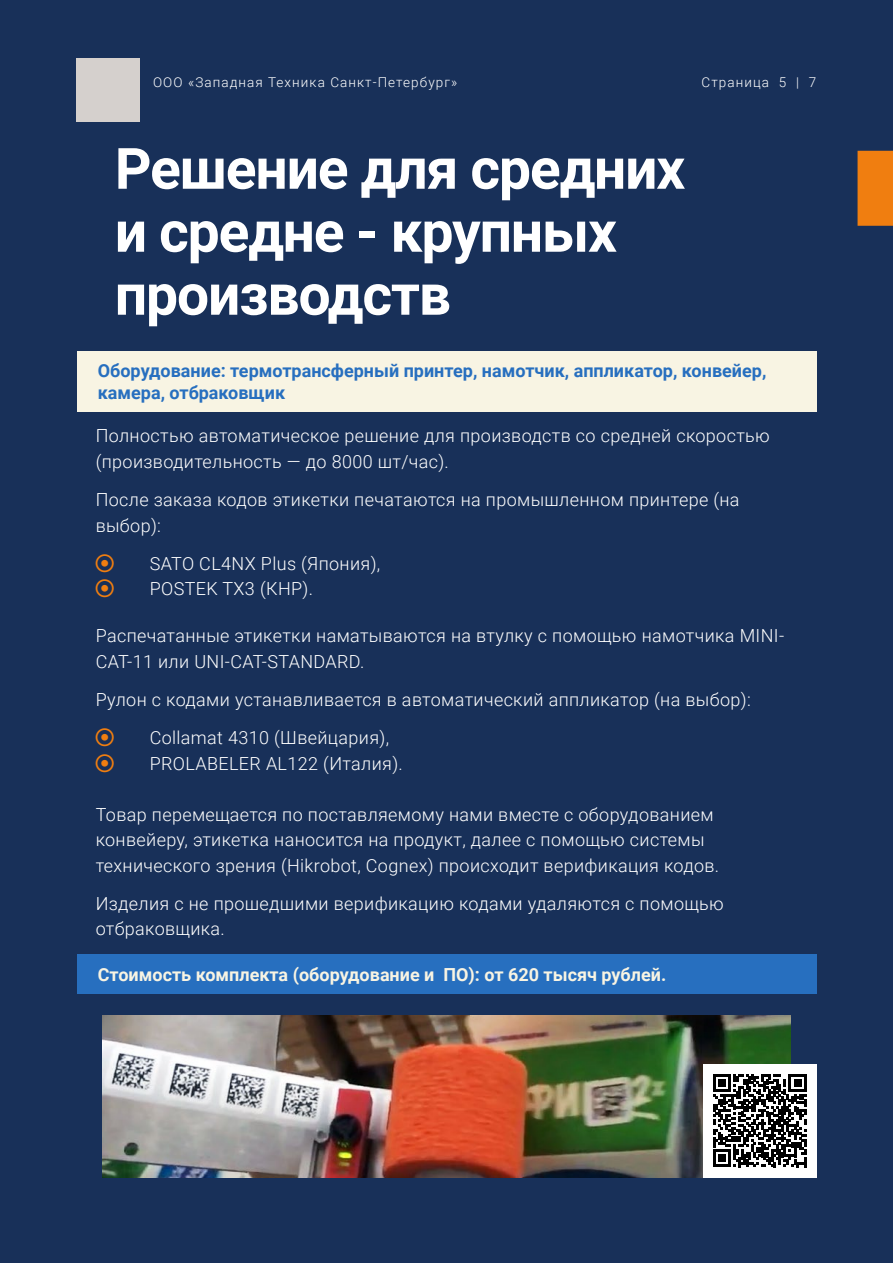
<style>
.page{position:relative;width:893px;height:1263px;background:#183059}
.page>*{position:absolute;margin:0;border:0;box-sizing:border-box;transform-origin:0 0}
.t1{font:700 57px/63px "Roboto";letter-spacing:-.02em;color:#fff}
.t2{font:300 18px/25.5px "Roboto";letter-spacing:.02em;color:#fff}
.t3{font:700 18px/21.6px "Roboto";color:#276fbf}
.t4{font:700 18px "Roboto";color:#f8f4e3}
.t5{font:300 13.5px "Roboto";letter-spacing:.08em;color:#fff}
</style>
<div class="page">
<div style="left:77px;top:58px;width:63px;height:64px;background:#d5d0cd"></div>
<img style="left:102px;top:1016px;width:689px;height:161px">
<div style="left:857px;top:151px;width:36px;height:75px;background:#f07e10"></div>
<div style="left:77px;top:351px;width:739px;height:61px;background:#f8f4e3"></div>
<div style="left:77px;top:955px;width:739px;height:39px;background:#276fbf"></div>
<div style="left:703px;top:1064px;width:113px;height:113px;background:#fff"></div>
<svg style="left:713px;top:1074px;width:93px;height:93px"></svg>
<p class="t5" style="left:153px;top:72px;width:306px">ООО «Западная Техника Санкт-Петербург»</p>
<p class="t5" style="left:701px;top:72px;width:116px">Страница 5 | 7</p>
<h1 class="t1" style="left:115px;top:135px;width:572px">Решение для средних и средне - крупных производств</h1>
<p class="t3" style="left:98px;top:359px;width:670px">Оборудование: термотрансферный принтер, намотчик, аппликатор, конвейер, камера, отбраковщик</p>
<p class="t2" style="left:96px;top:422px;width:676px">Полностью автоматическое решение для производств со средней скоростью (производительность — до 8000 шт/час).</p>
<p class="t2" style="left:96px;top:486px;width:645px">После заказа кодов этикетки печатаются на промышленном принтере (на выбор):</p>
<p class="t2" style="left:150px;top:550px;width:232px">SATO CL4NX Plus (Япония),<br>POSTEK TX3 (КНР).</p>
<p class="t2" style="left:96px;top:622px;width:690px">Распечатанные этикетки наматываются на втулку с помощью намотчика MINI-<br>CAT-11 или UNI-CAT-STANDARD.</p>
<p class="t2" style="left:150px;top:680px;width:603px;line-height:38.2px;text-indent:-54px">Рулон с кодами устанавливается в автоматический аппликатор (на выбор):<br>Collamat 4310 (Швейцария),</p>
<p class="t2" style="left:150px;top:750px;width:255px">PROLABELER AL122 (Италия).</p>
<p class="t2" style="left:96px;top:801px;width:625px">Товар перемещается по поставляемому нами вместе с оборудованием конвейеру, этикетка наносится на продукт, далее с помощью системы технического зрения (Hikrobot, Cognex) происходит верификация кодов.</p>
<p class="t2" style="left:96px;top:890px;width:630px">Изделия с не прошедшими верификацию кодами удаляются с помощью отбраковщика.</p>
<p class="t4" style="left:98px;top:962px;width:570px">Стоимость комплекта (оборудование и ПО): от 620 тысяч рублей.</p>
</div>
